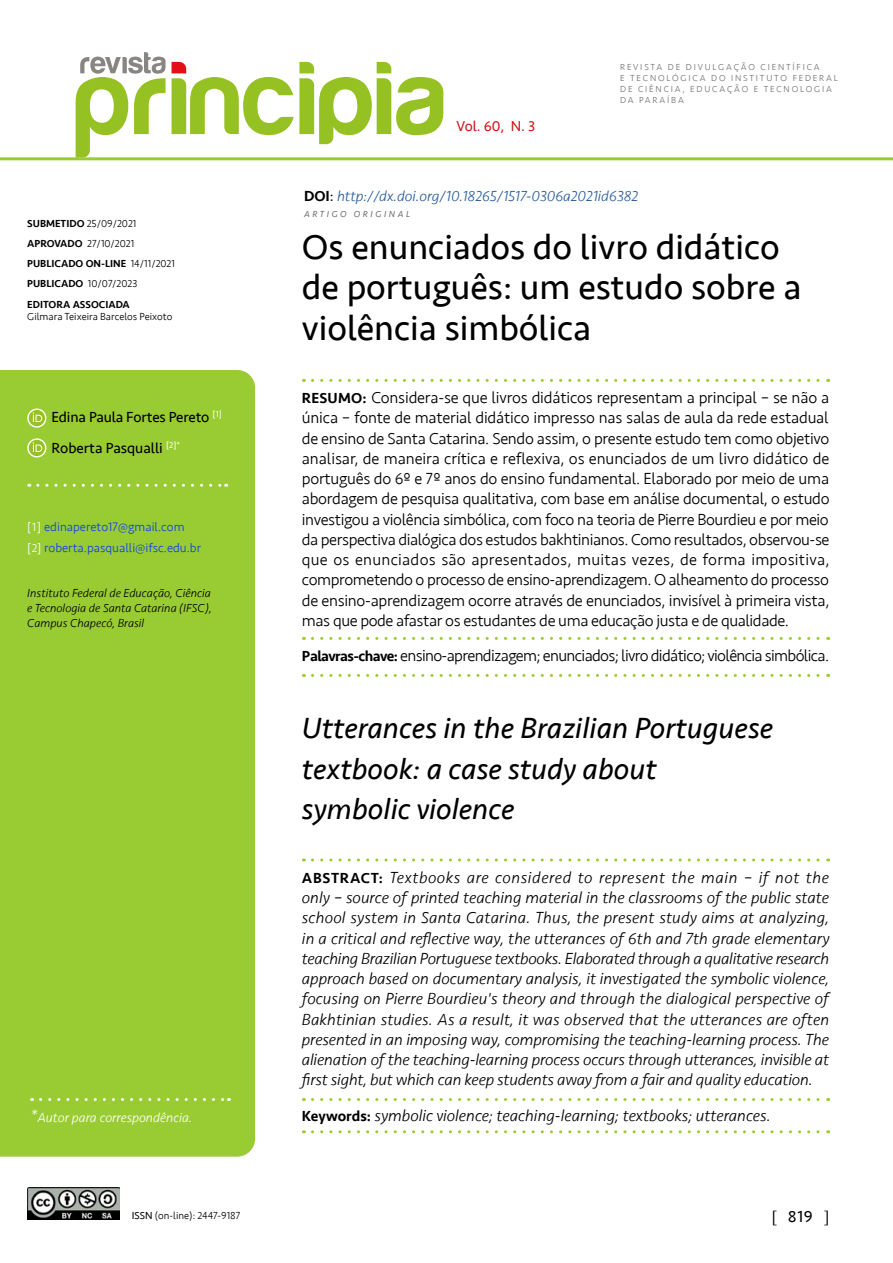
<style>
.page{position:relative;width:893px;height:1263px;background:#fff}
.page>*{position:absolute;margin:0;border:0;box-sizing:border-box;transform-origin:0 0}
.t1{font:36px/40.5px "Seravek";color:#000}
.t2{font:italic 30px/40.5px "Seravek";color:#000}
.t3{font:300 16.5px/20.2px "Seravek";letter-spacing:-.04em;color:#000;text-align:justify}
.t4{font:italic 300 16.5px/20.2px "Seravek";letter-spacing:-.005em;color:#000;text-align:justify}
.t5{font:16.5px "Seravek";color:#000}
.t6{font:italic 300 15px "Seravek";color:#275b9b}
.t7{font:15px/30.8px "Seravek";letter-spacing:-.01em;color:#000}
.t8{font:14.7px "Seravek";color:#cd1719}
.t9{font:italic 300 13.5px "Seravek";color:#fff}
.t10{font:300 12.75px/21px "Seravek";color:#0d42eb}
.t11{font:italic 300 12px/15px "Seravek";color:#000;text-align:justify}
.t12{font:500 10.5px/20.2px "Seravek";color:#000}
.t13{font:300 10.5px "Seravek";color:#000}
.t14{font:300 9px/10.8px "Seravek";letter-spacing:.2em;color:#706f6f}
.t15{font:italic 9px "Seravek";letter-spacing:.285em;color:#706f6f}
.s1{font-weight:300}
.s2{font-size:12px;color:#fff}
.s3{font-size:18px}
.s4{font-weight:400}
.s5{font-weight:500;font-style:normal;color:#000}
.s6{font-weight:400;font-style:normal;color:#000}
.s7{font-weight:500;font-size:15px}
.s8{font-weight:500;font-style:normal;font-size:15px}
.s9{font-family:"Times New Roman"}
</style>
<div class="page">
<div style="left:0;top:370px;width:255px;height:787px;background:#9c3"></div>
<svg style="left:172px;top:62px;width:271px;height:82px"></svg>
<svg style="left:76px;top:52px;width:90px;height:105px"></svg>
<img style="left:28px;top:1187px;width:91px;height:32px">
<svg style="left:41px;top:1098px;width:188px;height:3px"></svg>
<svg style="left:312px;top:379px;width:517px;height:3px"></svg>
<svg style="left:312px;top:637px;width:517px;height:3px"></svg>
<svg style="left:312px;top:674px;width:517px;height:3px"></svg>
<svg style="left:312px;top:858px;width:517px;height:3px"></svg>
<svg style="left:312px;top:1098px;width:517px;height:3px"></svg>
<svg style="left:312px;top:1130px;width:517px;height:3px"></svg>
<svg style="left:27px;top:408px;width:20px;height:21px"></svg>
<svg style="left:27px;top:438px;width:20px;height:21px"></svg>
<svg style="left:38px;top:484px;width:189px;height:3px"></svg>
<hr style="left:0;top:157px;width:893px;height:3px;background:#9c3">
<p class="t12" style="left:27px;top:213px;width:149px">SUBMETIDO <span class="s1">25/09/2021<br></span>APROVADO <span class="s1">27/10/2021<br></span>PUBLICADO ON-LINE <span class="s1">14/11/2021<br></span>PUBLICADO <span class="s1">10/07/2023<br></span>EDITORA ASSOCIADA</p>
<p class="t13" style="left:27px;top:311px;width:147px">Gilmara Teixeira Barcelos Peixoto</p>
<p class="t7" style="left:52px;top:402px;width:172px">Edina Paula Fortes Pereto <sup>[1]<br></sup>Roberta Pasqualli <sup>[2]*</sup></p>
<p class="t10" style="left:27px;top:516px;width:175px"><span class="s2">[1]</span> edinapereto17@gmail.com <span class="s2">[2]</span> roberta.pasqualli@ifsc.edu.br</p>
<p class="t11" style="left:27px;top:586px;width:186px">Instituto Federal de Educação, Ciência e Tecnologia de Santa Catarina (IFSC), Campus Chapecó, Brasil</p>
<p class="t9" style="left:30px;top:1110px;width:164px"><span class="s3">*</span>Autor para correspondência.</p>
<p class="t13" style="left:132px;top:1210px;width:110px"><span class="s4">ISSN</span> (on-line): 2447-9187</p>
<p class="t8" style="left:456px;top:115px;width:80px">Vol. 60, N. 3</p>
<p class="t14" style="left:620px;top:62px;width:219px">REVISTA DE DIVULGAÇÃO CIENTÍFICA<br>E TECNOLÓGICA DO INSTITUTO FEDERAL<br>DE CIÊNCIA, EDUCAÇÃO E TECNOLOGIA<br>DA PARAÍBA</p>
<p class="t6" style="left:304px;top:187px;width:336px"><span class="s5">DOI</span><span class="s6">:</span> http://dx.doi.org/10.18265/1517-0306a2021id6382</p>
<h1 class="t1" style="left:302px;top:226px;width:501px">Os enunciados do livro didático de português: um estudo sobre a violência simbólica</h1>
<p class="t15" style="left:304px;top:207px;width:108px">ARTIGO ORIGINAL</p>
<p class="t3" style="left:302px;top:388px;width:529px"><span class="s7">RESUMO:</span> Considera-se que livros didáticos representam a principal – se não a única – fonte de material didático impresso nas salas de aula da rede estadual de ensino de Santa Catarina. Sendo assim, o presente estudo tem como objetivo analisar, de maneira crítica e reflexiva, os enunciados de um livro didático de português do 6º e 7º anos do ensino fundamental. Elaborado por meio de uma abordagem de pesquisa qualitativa, com base em análise documental, o estudo investigou a violência simbólica, com foco na teoria de Pierre Bourdieu e por meio da perspectiva dialógica dos estudos bakhtinianos. Como resultados, observou-se que os enunciados são apresentados, muitas vezes, de forma impositiva, comprometendo o processo de ensino-aprendizagem. O alheamento do processo de ensino-aprendizagem ocorre através de enunciados, invisível à primeira vista, mas que pode afastar os estudantes de uma educação justa e de qualidade.</p>
<p class="t3" style="left:302px;top:646px;width:529px"><span class="s7">Palavras-chave:</span> ensino-aprendizagem; enunciados; livro didático; violência simbólica.</p>
<h2 class="t2" style="left:302px;top:708px;width:473px">Utterances in the Brazilian Portuguese textbook: a case study about<br>symbolic violence</h2>
<p class="t4" style="left:302px;top:867px;width:529px"><span class="s8">ABSTRACT:</span> Textbooks are considered to represent the main – if not the only – source of printed teaching material in the classrooms of the public state school system in Santa Catarina. Thus, the present study aims at analyzing, in a critical and reflective way, the utterances of 6th and 7th grade elementary teaching Brazilian Portuguese textbooks. Elaborated through a qualitative research approach based on documentary analysis, it investigated the symbolic violence, focusing on Pierre Bourdieu's theory and through the dialogical perspective of Bakhtinian studies. As a result, it was observed that the utterances are often presented in an imposing way, compromising the teaching-learning process. The alienation of the teaching-learning process occurs through utterances, invisible at first sight, but which can keep students away from a fair and quality education.</p>
<p class="t4" style="left:302px;top:1105px;width:470px"><span class="s8">Keywords:</span> symbolic violence; teaching-learning; textbooks; utterances.</p>
<p class="t5" style="left:772px;top:1204px;width:59px"><span class="s9">[</span> 819 <span class="s9">]</span></p>
</div>
